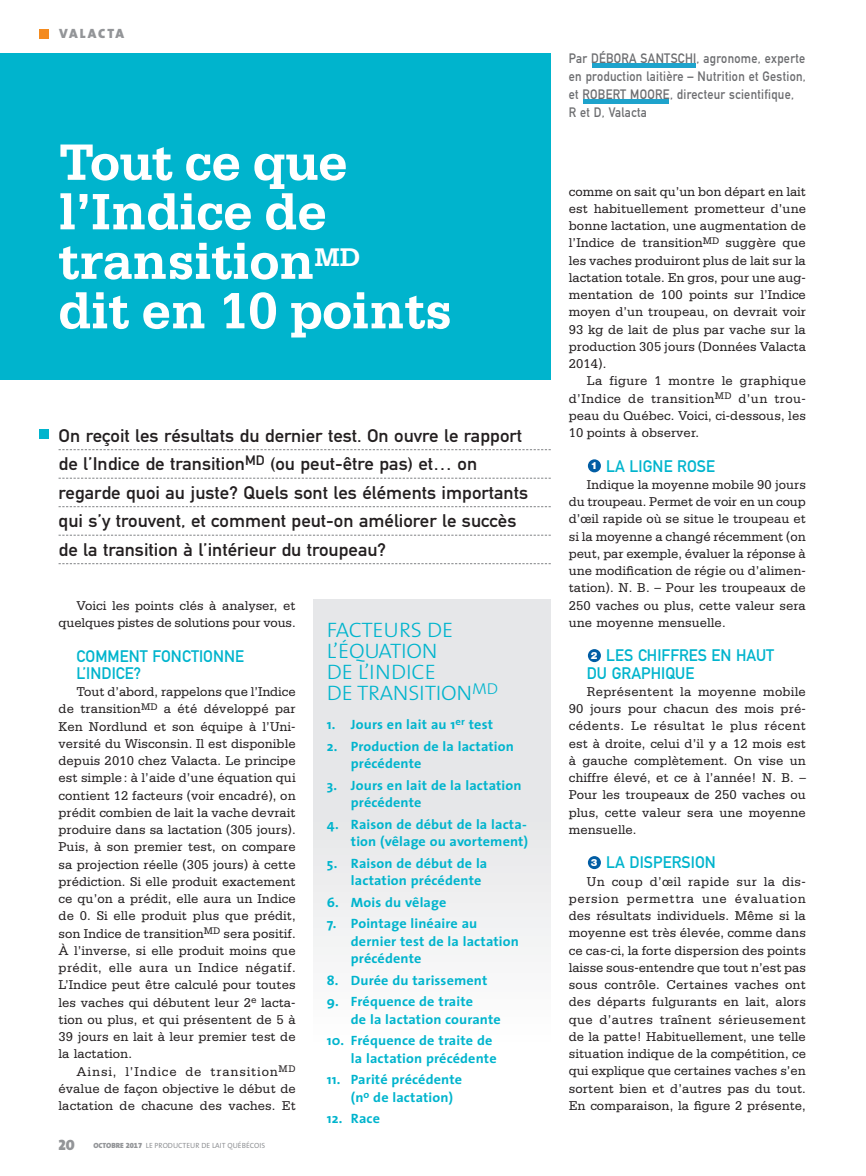
<style>
.page{position:relative;width:866px;height:1176px;background:#fff}
.page>*{position:absolute;margin:0;border:0;box-sizing:border-box;transform-origin:0 0}
.t1{font:700 54px/49.5px "Serifa";letter-spacing:-.01em;color:#fff}
.t2{font:300 21px/21px "The Sans";letter-spacing:-.01em;color:#00b4cd;scale:1.05 1}
.t3{font:18px/28.5px "DIN Mittelschrift";color:#231f20;scale:1.05 1}
.t4{font:16.5px/17.2px "DIN Mittelschrift";letter-spacing:.005em;color:#00b4cd}
.t5{font:13.5px/17.2px "Serifa";letter-spacing:.005em;color:#231f20;text-align:justify}
.t6{font:700 13.5px/17.2px "The Sans";letter-spacing:.01em;color:#00b4cd;scale:1.05 1}
.t7{font:13.5px/18px "DIN Mittelschrift";letter-spacing:.025em;color:#6c6d70;scale:.9 1}
.t8{font:13.5px "Serifa";letter-spacing:.03em;color:#231f20}
.t9{font:13.5px "Serifa";letter-spacing:.065em;color:#231f20}
.t10{font:13.5px "Serifa";letter-spacing:.025em;color:#231f20}
.t11{font:900 13.5px "The Sans";letter-spacing:.135em;color:#939598}
.t12{font:7.5px "The Sans";color:#939598}
.s1{font-family:"The Mix Black Caps";font-size:15px}
.s2{font-weight:900}
.s3{font-family:"The Sans Black Expert"}
.s4{font-family:"Helvetica Neue";font-weight:900;font-size:9.9px;color:#fff}
</style>
<div class="page">
<div style="left:313px;top:599px;width:237px;height:577px;background:linear-gradient(to bottom,#dfe0e3,#fff)"></div>
<div style="left:0;top:53px;width:550px;height:327px;background:#00b4cd"></div>
<div style="left:39px;top:430px;width:9px;height:9px;background:#00b4cd"></div>
<svg style="left:59px;top:449px;width:491px;height:1px"></svg>
<svg style="left:59px;top:478px;width:491px;height:1px"></svg>
<svg style="left:59px;top:506px;width:491px;height:1px"></svg>
<svg style="left:59px;top:535px;width:491px;height:1px"></svg>
<svg style="left:59px;top:563px;width:491px;height:1px"></svg>
<div style="left:592px;top:63px;width:104px;height:5px;background:#1ea3cc"></div>
<hr style="left:583px;top:100px;width:86px;height:4px;background:#1ea3cc">
<div style="left:39px;top:29px;width:9px;height:9px;background:#f48b1f"></div>
<div style="left:588px;top:459px;width:13px;height:13px;background:#015da4;border-radius:50%"></div>
<div style="left:588px;top:649px;width:13px;height:13px;background:#015da4;border-radius:50%"></div>
<div style="left:588px;top:856px;width:13px;height:13px;background:#015da4;border-radius:50%"></div>
<p class="t11" style="left:59px;top:28px;width:67px">VALACTA</p>
<p class="t1" style="left:59px;top:142px;width:395px">Tout ce que l’Indice de transition<sup>MD<br></sup>dit en 10 points</p>
<p class="t3" style="left:59px;top:423px;width:448px">On reçoit les résultats du dernier test. On ouvre le rapport de l’Indice de transition<sup>MD</sup> (ou peut-être pas) et… on regarde quoi au juste? Quels sont les éléments importants qui s’y trouvent, et comment peut-on améliorer le succès de la transition à l’intérieur du troupeau?</p>
<p class="t5" style="left:59px;top:598px;width:238px;text-align:right">Voici les points clés à analyser, et quelques pistes de solutions pour vous.</p>
<p class="t4" style="left:77px;top:649px;width:169px">COMMENT FONCTIONNE<br>L’INDICE?</p>
<p class="t5" style="left:77px;top:684px;width:220px">Tout d’abord, rappelons que l’Indice</p>
<p class="t5" style="left:59px;top:701px;width:238px">de transition<sup>MD</sup> a été développé par</p>
<p class="t5" style="left:59px;top:719px;width:238px">Ken Nordlund et son équipe à l’Uni-</p>
<p class="t5" style="left:59px;top:736px;width:238px">versité du Wisconsin. Il est disponible</p>
<p class="t5" style="left:59px;top:753px;width:238px">depuis 2010 chez Valacta. Le principe</p>
<p class="t5" style="left:59px;top:770px;width:238px">est simple: à l’aide d’une équation qui</p>
<p class="t5" style="left:59px;top:788px;width:238px">contient 12 facteurs (voir encadré), on</p>
<p class="t5" style="left:59px;top:805px;width:238px">prédit combien de lait la vache devrait</p>
<p class="t5" style="left:59px;top:822px;width:238px">produire dans sa lactation (305 jours).</p>
<p class="t5" style="left:59px;top:839px;width:238px">Puis, à son premier test, on compare</p>
<p class="t5" style="left:59px;top:857px;width:238px">sa projection réelle (305 jours) à cette</p>
<p class="t5" style="left:59px;top:874px;width:238px">prédiction. Si elle produit exactement</p>
<p class="t5" style="left:59px;top:891px;width:238px">ce qu’on a prédit, elle aura un Indice</p>
<p class="t5" style="left:59px;top:908px;width:238px">de 0. Si elle produit plus que prédit,</p>
<p class="t5" style="left:59px;top:926px;width:238px">son Indice de transition<sup>MD</sup> sera positif.</p>
<p class="t5" style="left:59px;top:943px;width:238px">À l’inverse, si elle produit moins que</p>
<p class="t8" style="left:59px;top:963px;width:238px">prédit, elle aura un Indice négatif.</p>
<p class="t5" style="left:59px;top:977px;width:238px">L’Indice peut être calculé pour toutes</p>
<p class="t5" style="left:59px;top:995px;width:238px">les vaches qui débutent leur 2<sup>e</sup> lacta-</p>
<p class="t5" style="left:59px;top:1012px;width:238px">tion ou plus, et qui présentent de 5 à</p>
<p class="t5" style="left:59px;top:1029px;width:238px">39 jours en lait à leur premier test de</p>
<p class="t5" style="left:59px;top:1046px;width:75px">la lactation.</p>
<p class="t9" style="left:77px;top:1067px;width:220px">Ainsi, l’Indice de transition<sup>MD</sup></p>
<p class="t5" style="left:59px;top:1081px;width:238px">évalue de façon objective le début de</p>
<p class="t5" style="left:59px;top:1098px;width:239px">lactation de chacune des vaches. Et</p>
<p class="t12" style="left:59px;top:1143px;width:208px"><span class="s1">20</span> <span class="s2">OCTOBRE</span> <span class="s3">2017</span> LE PRODUCTEUR DE LAIT QUÉBÉCOIS</p>
<p class="t2" style="left:327px;top:621px;width:164px">FACTEURS DE<br>L’ÉQUATION<br>DE L’INDICE<br>DE TRANSITION<sup>MD</sup></p>
<p class="t6" style="left:327px;top:717px;width:160px">1. Jours en lait au 1<sup>er</sup> test</p>
<p class="t6" style="left:351px;top:739px;width:157px;text-indent:-24px">2. Production de la lactation précédente</p>
<p class="t6" style="left:351px;top:778px;width:164px;text-indent:-24px">3. Jours en lait de la lactation précédente</p>
<p class="t6" style="left:327px;top:817px;width:193px;text-align:right">4. Raison de début de la lacta&shy;tion (vêlage ou avortement)</p>
<p class="t6" style="left:351px;top:856px;width:131px;text-indent:-24px">5. Raison de début de la lactation précédente</p>
<p class="t6" style="left:327px;top:895px;width:115px">6. Mois du vêlage</p>
<p class="t6" style="left:351px;top:916px;width:161px;text-indent:-24px">7. Pointage linéaire au dernier test de la lactation précédente</p>
<p class="t6" style="left:327px;top:973px;width:154px">8. Durée du tarissement</p>
<p class="t6" style="left:351px;top:994px;width:144px;text-indent:-24px">9. Fréquence de traite<br>de la lactation courante</p>
<p class="t6" style="left:351px;top:1033px;width:140px;text-indent:-24px">10. Fréquence de traite de la lactation précédente</p>
<p class="t6" style="left:351px;top:1072px;width:107px;text-indent:-24px">11. Parité précédente (n<sup>o</sup> de lactation)</p>
<p class="t6" style="left:327px;top:1111px;width:52px">12. Race</p>
<p class="t7" style="left:568px;top:50px;width:265px">Par DÉBORA SANTSCHI, agronome, experte en production laitière – Nutrition et Gestion, et ROBERT MOORE, directeur scientifique,<br>R et D, Valacta</p>
<p class="t5" style="left:569px;top:184px;width:238px">comme on sait qu’un bon départ en lait</p>
<p class="t5" style="left:569px;top:201px;width:238px">est habituellement prometteur d’une</p>
<p class="t5" style="left:569px;top:218px;width:238px">bonne lactation, une augmentation de</p>
<p class="t5" style="left:569px;top:235px;width:238px">l’Indice de transition<sup>MD</sup> suggère que</p>
<p class="t5" style="left:568px;top:253px;width:238px">les vaches produiront plus de lait sur la</p>
<p class="t5" style="left:568px;top:270px;width:238px">lactation totale. En gros, pour une aug-</p>
<p class="t5" style="left:569px;top:287px;width:238px">mentation de 100 points sur l’Indice</p>
<p class="t5" style="left:569px;top:304px;width:238px">moyen d’un troupeau, on devrait voir</p>
<p class="t5" style="left:569px;top:322px;width:238px">93 kg de lait de plus par vache sur la</p>
<p class="t5" style="left:569px;top:339px;width:238px">production 305 jours (Données Valacta</p>
<p class="t5" style="left:569px;top:356px;width:39px">2014).</p>
<p class="t10" style="left:587px;top:377px;width:220px">La figure 1 montre le graphique</p>
<p class="t8" style="left:569px;top:394px;width:238px">d’Indice de transition<sup>MD</sup> d’un trou-</p>
<p class="t5" style="left:568px;top:408px;width:238px">peau du Québec. Voici, ci-dessous, les</p>
<p class="t5" style="left:568px;top:425px;width:132px">10 points à observer.</p>
<p class="t4" style="left:591px;top:459px;width:126px"><span class="s4">1</span> LA LIGNE ROSE</p>
<p class="t5" style="left:568px;top:477px;width:238px;text-indent:18px">Indique la moyenne mobile 90 jours du troupeau. Permet de voir en un coup d’œil rapide où se situe le troupeau et si la moyenne a changé récemment (on peut, par exemple, évaluer la réponse à une modification de régie ou d’alimen&shy;tation). N. B. – Pour les troupeaux de 250 vaches ou plus, cette valeur sera une moyenne mensuelle.</p>
<p class="t4" style="left:586px;top:649px;width:189px"><span class="s4">2</span> LES CHIFFRES EN HAUT<br>DU GRAPHIQUE</p>
<p class="t5" style="left:568px;top:684px;width:238px;text-indent:18px">Représentent la moyenne mobile 90 jours pour chacun des mois pré&shy;cédents. Le résultat le plus récent est à droite, celui d’il y a 12 mois est à gauche complètement. On vise un chiffre élevé, et ce à l’année! N. B. – Pour les troupeaux de 250 vaches ou plus, cette valeur sera une moyenne mensuelle.</p>
<p class="t4" style="left:591px;top:856px;width:126px"><span class="s4">3</span> LA DISPERSION</p>
<p class="t5" style="left:568px;top:874px;width:239px;text-indent:18px">Un coup d’œil rapide sur la dis&shy;persion permettra une évaluation des résultats individuels. Même si la moyenne est très élevée, comme dans ce cas-ci, la forte dispersion des points laisse sous-entendre que tout n’est pas sous contrôle. Certaines vaches ont des départs fulgurants en lait, alors que d’autres traînent sérieusement de la patte! Habituellement, une telle situation indique de la compétition, ce qui explique que certaines vaches s’en sortent bien et d’autres pas du tout.<br>En comparaison, la figure 2 présente,</p>
</div>
